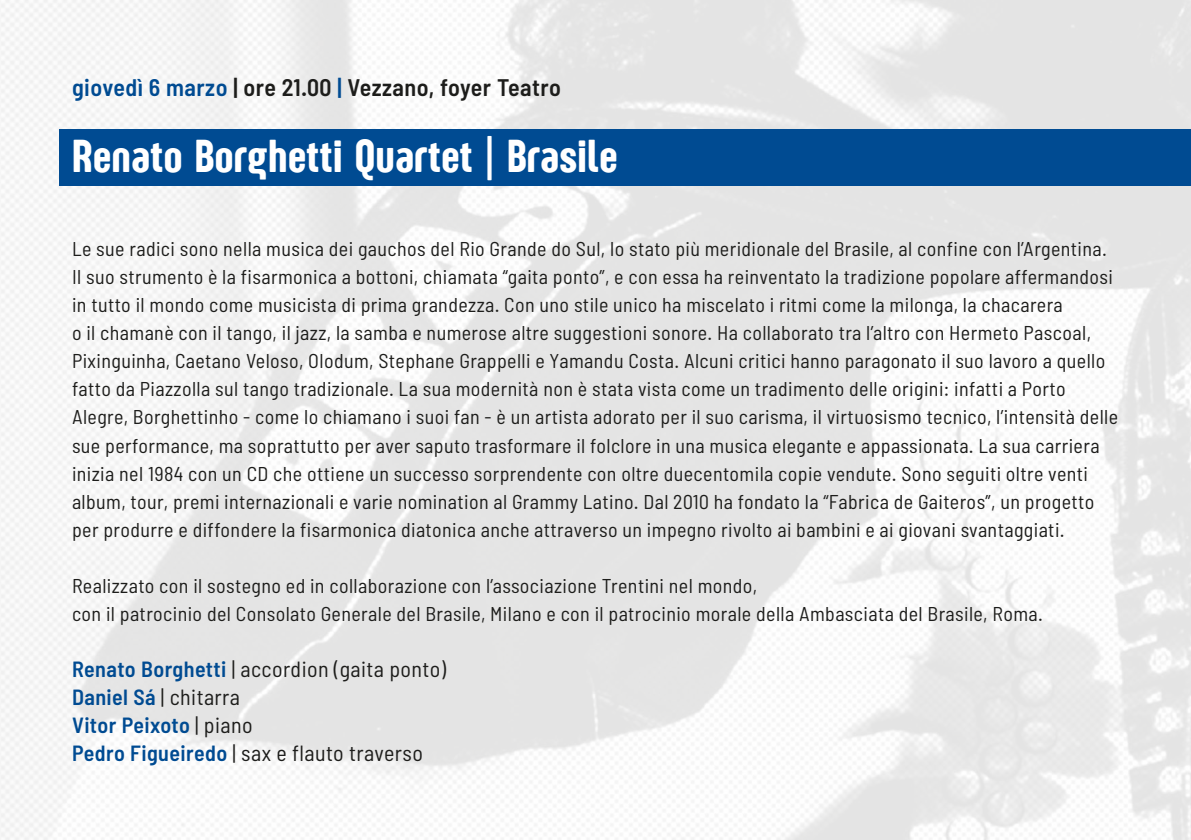
<style>
.page{position:relative;width:1191px;height:840px;background:#fff}
.page>*{position:absolute;margin:0;border:0;box-sizing:border-box;transform-origin:0 0}
.t1{font:48px "Sugo Pro Display Trial";letter-spacing:.02em;color:#fff}
.t2{font:600 semi-condensed 24px "Barlow";letter-spacing:.02em;color:#1d1d1b}
.t3{font:semi-condensed 22px/28px "Barlow";letter-spacing:.02em;color:#1d1d1b}
.t4{font:semi-condensed 20px/28px "Barlow";letter-spacing:.02em;color:#1d1d1b}
.s1{color:#004b92}
.s2{font-weight:300}
.s3{font-weight:600;color:#004b92}
</style>
<div class="page">
<div style="left:59px;top:129px;width:1132px;height:57px;background:#004b92"></div>
<p class="t2" style="left:72px;top:72px;width:490px"><span class="s1">giovedì 6 marzo</span> | ore 21.00 <span class="s1">|</span> Vezzano, foyer Teatro</p>
<h1 class="t1" style="left:72px;top:129px;width:547px">Renato Borghetti Quartet <span class="s2">|</span> Brasile</h1>
<p class="t4" style="left:72px;top:234px;width:1047px">Le sue radici sono nella musica dei gauchos del Rio Grande do Sul, lo stato più meridionale del Brasile, al confine con l’Argentina.<br>Il suo strumento è la fisarmonica a bottoni, chiamata “gaita ponto”, e con essa ha reinventato la tradizione popolare affermandosi in tutto il mondo come musicista di prima grandezza. Con uno stile unico ha miscelato i ritmi come la milonga, la chacarera<br>o il chamanè con il tango, il jazz, la samba e numerose altre suggestioni sonore. Ha collaborato tra l’altro con Hermeto Pascoal, Pixinguinha, Caetano Veloso, Olodum, Stephane Grappelli e Yamandu Costa. Alcuni critici hanno paragonato il suo lavoro a quello fatto da Piazzolla sul tango tradizionale. La sua modernità non è stata vista come un tradimento delle origini: infatti a Porto Alegre, Borghettinho - come lo chiamano i suoi fan - è un artista adorato per il suo carisma, il virtuosismo tecnico, l’intensità delle sue performance, ma soprattutto per aver saputo trasformare il folclore in una musica elegante e appassionata. La sua carriera inizia nel 1984 con un CD che ottiene un successo sorprendente con oltre duecentomila copie vendute. Sono seguiti oltre venti album, tour, premi internazionali e varie nomination al Grammy Latino. Dal 2010 ha fondato la “Fabrica de Gaiteros”, un progetto per produrre e diffondere la fisarmonica diatonica anche attraverso un impegno rivolto ai bambini e ai giovani svantaggiati.</p>
<p class="t4" style="left:72px;top:570px;width:972px">Realizzato con il sostegno ed in collaborazione con l’associazione Trentini nel mondo,<br>con il patrocinio del Consolato Generale del Brasile, Milano e con il patrocinio morale della Ambasciata del Brasile, Roma.</p>
<p class="t3" style="left:72px;top:653px;width:375px"><span class="s3">Renato Borghetti</span> | accordion (gaita ponto)<br><span class="s3">Daniel Sá</span> | chitarra<br><span class="s3">Vitor Peixoto</span> | piano<br><span class="s3">Pedro Figueiredo</span> | sax e flauto traverso</p>
</div>
